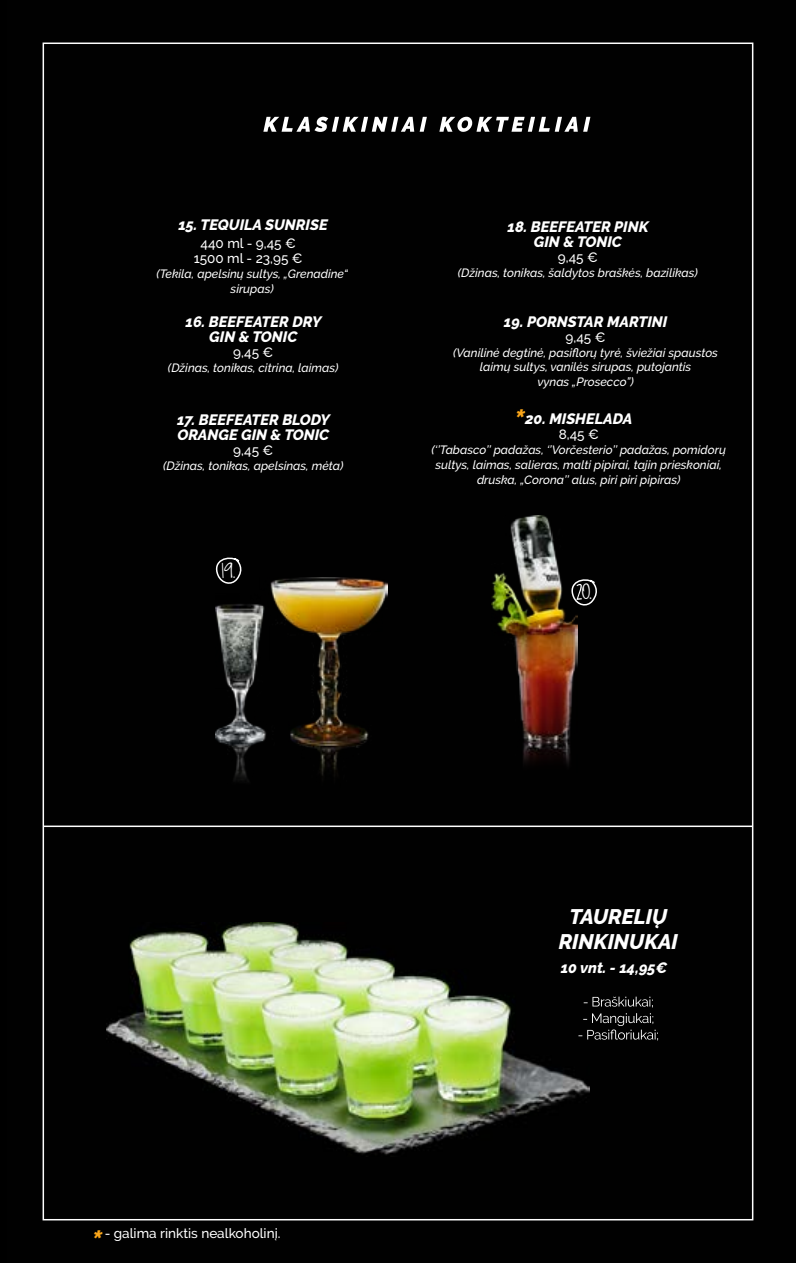
<style>
.page{position:relative;width:796px;height:1263px;background:#fff}
.page>*{position:absolute;margin:0;border:0;box-sizing:border-box;transform-origin:0 0}
.t1{font:italic 800 33px "Raleway";color:#faa61a}
.t2{font:italic 800 21px/25.2px "Raleway";color:#fff;text-align:center}
.t3{font:18px "Black Jack";color:#fff}
.t4{font:italic 800 15px/15px "Raleway";color:#fff}
.t5{font:500 13.5px/15px "Raleway";color:#fff;text-align:center}
.t6{font:italic 500 12px/15px "Raleway";color:#fff;text-align:center}
</style>
<div class="page">
<div style="left:6px;top:0;width:789px;height:275px;background:#010101"></div>
<div style="left:6px;top:275px;width:789px;height:291px;background:#010101"></div>
<div style="left:6px;top:566px;width:789px;height:105px;background:#010101"></div>
<div style="left:6px;top:671px;width:789px;height:592px;background:#010101"></div>
<div style="left:0;top:0;width:6px;height:1263px;background:#000"></div>
<hr style="left:43px;top:825px;width:709px;height:2px;background:#fff">
<img style="left:107px;top:923px;width:482px;height:234px">
<svg style="left:578px;top:1013px;width:79px;height:27px;background:#292929"></svg>
<svg style="left:583px;top:997px;width:69px;height:10px"></svg>
<svg style="left:263px;top:117px;width:327px;height:15px"></svg>
<img style="left:491px;top:515px;width:86px;height:257px">
<img style="left:215px;top:577px;width:172px;height:210px">
<svg style="left:567px;top:576px;width:35px;height:31px"></svg>
<svg style="left:212px;top:554px;width:35px;height:32px"></svg>
<p class="t4" style="left:178px;top:218px;width:151px">15. TEQUILA SUNRISE</p>
<p class="t6" style="left:156px;top:266px;width:193px">(Tekila, apelsinų sultys, „Grenadine“ sirupas)</p>
<p class="t5" style="left:194px;top:236px;width:110px">440 ml - 9,45 €<br>1500 ml - 23,95 €</p>
<p class="t4" style="left:209px;top:314px;width:95px;text-indent:-24px">16. BEEFEATER dry<br>GIN &amp; TONIC</p>
<p class="t5" style="left:233px;top:345px;width:41px">9,45 €</p>
<p class="t6" style="left:168px;top:360px;width:172px">(Džinas, tonikas, citrina, laimas)</p>
<p class="t4" style="left:177px;top:412px;width:154px">17. BEEFEATER BLODY<br>ORANGE GIN &amp; TONIC</p>
<p class="t5" style="left:233px;top:443px;width:41px">9,45 €</p>
<p class="t6" style="left:163px;top:458px;width:182px">(Džinas, tonikas, apelsinas, mėta)</p>
<p class="t4" style="left:507px;top:220px;width:142px;text-align:center">18. BEEFEATER PINK<br>GIN &amp; TONIC</p>
<p class="t5" style="left:557px;top:250px;width:41px">9,45 €</p>
<p class="t6" style="left:457px;top:266px;width:241px">(Džinas, tonikas, šaldytos braškės, bazilikas)</p>
<p class="t4" style="left:503px;top:315px;width:165px">19. PORNSTAR MARTINI</p>
<p class="t5" style="left:565px;top:330px;width:41px">9,45 €</p>
<p class="t6" style="left:453px;top:345px;width:266px;line-height:14.4px">(Vanilinė degtinė, pasiflorų tyrė, šviežiai spaustos laimų sultys, vanilės sirupas, putojantis<br>vynas „Prosecco”)</p>
<p class="t4" style="left:524px;top:411px;width:109px">20. MISHELADA</p>
<p class="t5" style="left:558px;top:427px;width:42px">8,45 €</p>
<p class="t6" style="left:431px;top:442px;width:296px">(‘’Tabasco’’ padažas, ‘’Vorčesterio’’ padažas, pomidorų sultys, laimas, salieras, malti pipirai, tajin prieskoniai, druska, „Corona’’ alus, piri piri pipiras)</p>
<h1 class="t1" style="left:513px;top:402px;width:13px">*</h1>
<h3 class="t3" style="left:588px;top:582px;width:6px">.</h3>
<h1 class="t1" style="left:90px;top:1224px;width:13px">*</h1>
<p class="t5" style="left:105px;top:1226px;width:177px">- galima rinktis nealkoholinį.</p>
<h2 class="t2" style="left:558px;top:904px;width:121px">TAURELIŲ<br>RINKINUKAI</h2>
<p class="t4" style="left:560px;top:960px;width:108px">10 vnt. - 14,95€</p>
</div>
